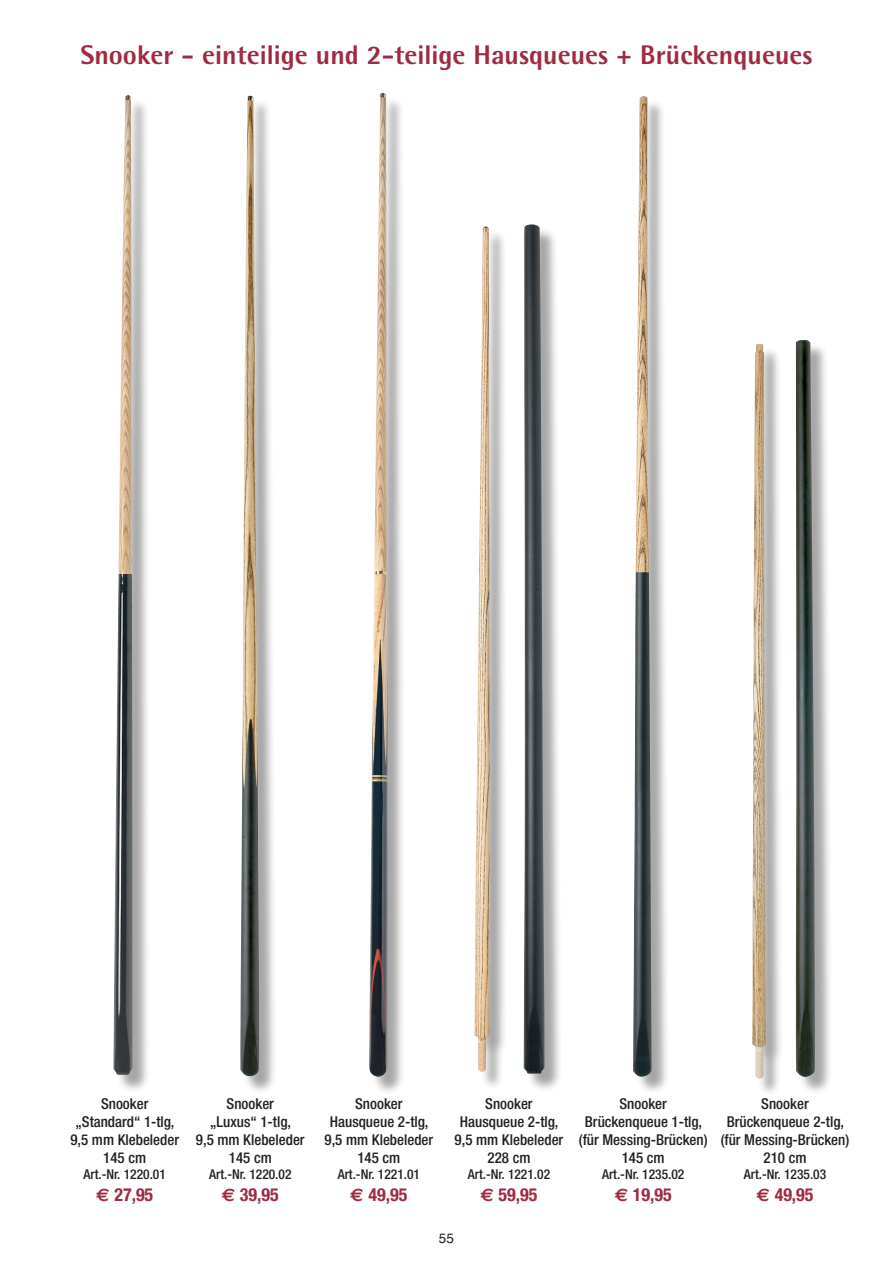
<style>
.page{position:relative;width:893px;height:1263px;background:#fff}
.page>*{position:absolute;margin:0;border:0;box-sizing:border-box;transform-origin:0 0}
.Artikel_U2{font:800 27px "Rotis Semi Sans";color:#9f2b41}
.preis{font:700 condensed 18px "Helvetica Neue";color:#9f2b41}
.Artikel{font:500 condensed 15px "Helvetica Neue";color:#231f20}
.Artikel_Nr{font:500 condensed 13.5px "Helvetica Neue";color:#231f20}
.t1{font:13.5px "Helvetica";color:#231f20}
.s1{font-family:"Euro Sans";font-stretch:normal}
</style>
<div class="page">
<div style="left:116px;top:98px;width:35px;height:995px;background:#231f20;opacity:.4"></div>
<img style="left:113px;top:95px;width:19px;height:980px">
<div style="left:371px;top:96px;width:36px;height:999px;background:#231f20;opacity:.4"></div>
<img style="left:369px;top:93px;width:19px;height:987px">
<div style="left:477px;top:227px;width:86px;height:865px;background:#231f20;opacity:.4"></div>
<img style="left:474px;top:224px;width:71px;height:851px">
<div style="left:636px;top:99px;width:34px;height:996px;background:#231f20;opacity:.4"></div>
<img style="left:633px;top:96px;width:19px;height:981px">
<div style="left:243px;top:99px;width:35px;height:995px;background:#231f20;opacity:.4"></div>
<img style="left:240px;top:96px;width:19px;height:981px">
<div style="left:755px;top:343px;width:79px;height:754px;background:#231f20;opacity:.4"></div>
<img style="left:752px;top:340px;width:63px;height:742px">
<p class="Artikel_U2" style="left:80px;top:38px;width:734px">Snooker - einteilige und 2-teilige Hausqueues + Brückenqueues</p>
<p class="Artikel" style="left:101px;top:1095px;width:49px">Snooker</p>
<p class="Artikel" style="left:75px;top:1113px;width:101px">„Standard“ 1-tlg,</p>
<p class="Artikel" style="left:70px;top:1131px;width:110px">9,5 mm Klebeleder</p>
<p class="Artikel" style="left:103px;top:1149px;width:44px">145 cm</p>
<p class="Artikel_Nr" style="left:84px;top:1166px;width:84px">Art.-Nr. 1220.01</p>
<p class="preis" style="left:96px;top:1183px;width:59px"><span class="s1">E</span> 27,95</p>
<p class="Artikel" style="left:227px;top:1095px;width:49px">Snooker</p>
<p class="Artikel" style="left:210px;top:1113px;width:82px">„Luxus“ 1-tlg,</p>
<p class="Artikel" style="left:196px;top:1131px;width:110px">9,5 mm Klebeleder</p>
<p class="Artikel" style="left:229px;top:1149px;width:44px">145 cm</p>
<p class="Artikel_Nr" style="left:209px;top:1166px;width:84px">Art.-Nr. 1220.02</p>
<p class="preis" style="left:222px;top:1183px;width:59px"><span class="s1">E</span> 39,95</p>
<p class="Artikel" style="left:355px;top:1095px;width:49px">Snooker</p>
<p class="Artikel" style="left:330px;top:1113px;width:100px">Hausqueue 2-tlg,</p>
<p class="Artikel" style="left:324px;top:1131px;width:110px">9,5 mm Klebeleder</p>
<p class="Artikel" style="left:357px;top:1149px;width:44px">145 cm</p>
<p class="Artikel_Nr" style="left:338px;top:1166px;width:84px">Art.-Nr. 1221.01</p>
<p class="preis" style="left:350px;top:1183px;width:59px"><span class="s1">E</span> 49,95</p>
<p class="Artikel" style="left:485px;top:1095px;width:49px">Snooker</p>
<p class="Artikel" style="left:460px;top:1113px;width:100px">Hausqueue 2-tlg,</p>
<p class="Artikel" style="left:455px;top:1131px;width:110px">9,5 mm Klebeleder</p>
<p class="Artikel" style="left:487px;top:1149px;width:44px">228 cm</p>
<p class="Artikel_Nr" style="left:468px;top:1166px;width:84px">Art.-Nr. 1221.02</p>
<p class="preis" style="left:480px;top:1183px;width:59px"><span class="s1">E</span> 59,95</p>
<p class="t1" style="left:439px;top:1228px;width:17px">55</p>
<p class="Artikel" style="left:619px;top:1095px;width:49px">Snooker</p>
<p class="Artikel" style="left:585px;top:1113px;width:119px">Brückenqueue 1-tlg,</p>
<p class="Artikel" style="left:579px;top:1131px;width:130px">(für Messing-Brücken)</p>
<p class="Artikel" style="left:622px;top:1149px;width:44px">145 cm</p>
<p class="Artikel_Nr" style="left:602px;top:1166px;width:84px">Art.-Nr. 1235.02</p>
<p class="preis" style="left:615px;top:1183px;width:59px"><span class="s1">E</span> 19,95</p>
<p class="Artikel" style="left:761px;top:1095px;width:49px">Snooker</p>
<p class="Artikel" style="left:727px;top:1113px;width:119px">Brückenqueue 2-tlg,</p>
<p class="Artikel" style="left:721px;top:1131px;width:130px">(für Messing-Brücken)</p>
<p class="Artikel" style="left:763px;top:1149px;width:44px">210 cm</p>
<p class="Artikel_Nr" style="left:744px;top:1166px;width:84px">Art.-Nr. 1235.03</p>
<p class="preis" style="left:756px;top:1183px;width:59px"><span class="s1">E</span> 49,95</p>
</div>
